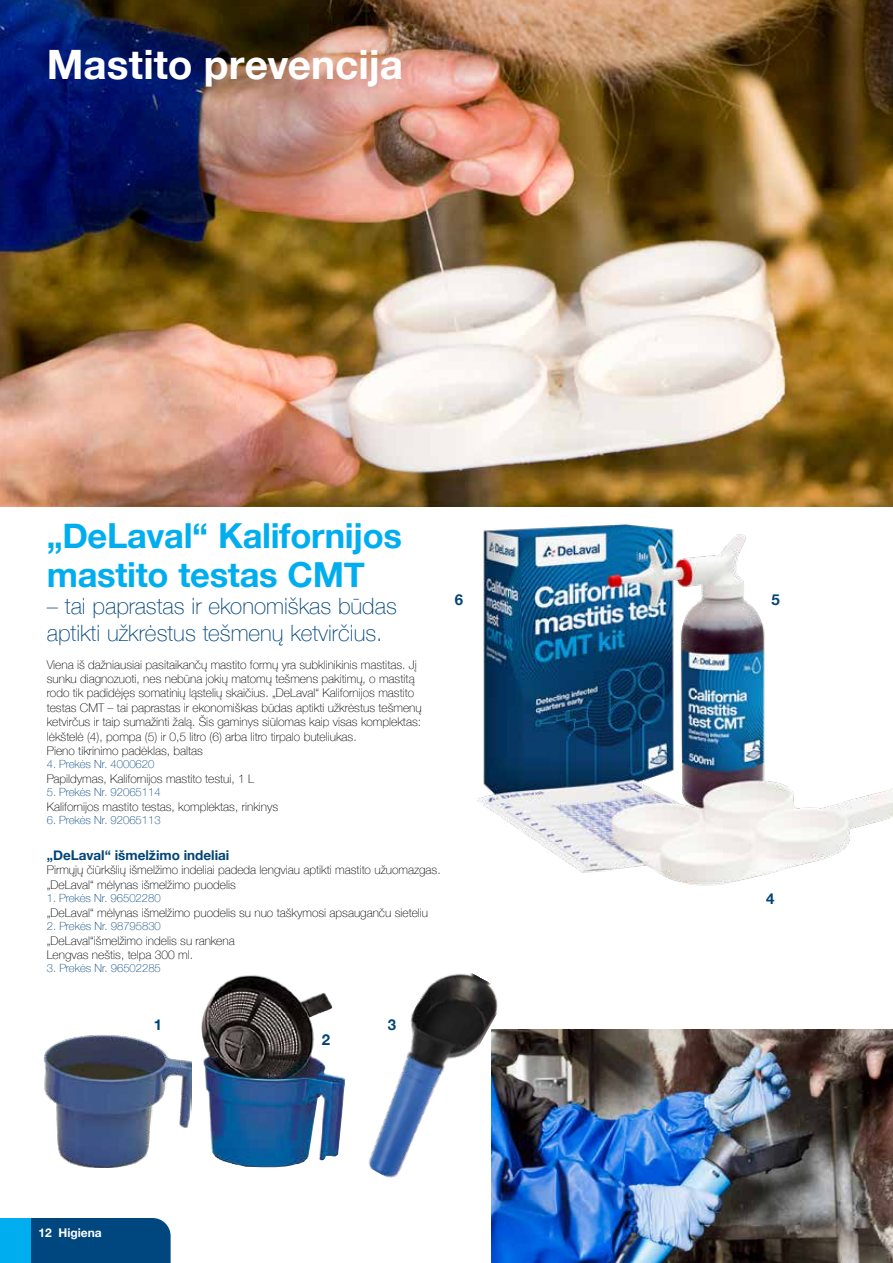
<style>
.page{position:relative;width:893px;height:1263px;background:#fff}
.page>*{position:absolute;margin:0;border:0;box-sizing:border-box;transform-origin:0 0}
.t1{font:700 40.5px "Helvetica Neue";color:#fff}
.t2{font:700 34.5px/39px "Helvetica Neue";letter-spacing:-.01em;color:#00aeef}
.t3{font:700 30px "Helvetica Neue";letter-spacing:.005em;color:#fff}
.t4{font:100 22.5px/27px "Helvetica Neue";color:#00467f}
.t5{font:700 15px "Helvetica Neue";color:#047}
.t6{font:700 13.5px "Helvetica Neue";color:#047}
.t7{font:100 12px/14.4px "Helvetica Neue";color:#000}
.t8{font:700 12px "Helvetica Neue";color:#fff}
.t9{font:100 11.25px "Helvetica Neue";color:#00467f}
</style>
<div class="page">
<div style="left:30px;top:1218px;width:141px;height:45px;background:#00467f"></div>
<div style="left:0;top:1218px;width:30px;height:45px;background:#00aeef"></div>
<img style="left:491px;top:1029px;width:402px;height:234px">
<img style="left:0;top:0;width:893px;height:506px">
<img style="left:455px;top:499px;width:438px;height:387px">
<img style="left:201px;top:975px;width:136px;height:192px">
<img style="left:43px;top:1035px;width:149px;height:132px">
<img style="left:337px;top:973px;width:171px;height:212px">
<h1 class="t1" style="left:47px;top:33px;width:358px">Mastito prevencija</h1>
<h3 class="t3" style="left:47px;top:42px;width:342px">Hygiene test equipment</h3>
<h2 class="t2" style="left:47px;top:517px;width:357px">„DeLaval“ Kalifornijos mastito testas CMT</h2>
<h3 class="t4" style="left:47px;top:592px;width:352px">– tai paprastas ir ekonomiškas būdas aptikti užkrėstus tešmenų ketvirčius.</h3>
<p class="t7" style="left:47px;top:656px;width:376px">Viena iš dažniausiai pasitaikančų mastito formų yra subklinikinis mastitas. Jį sunku diagnozuoti, nes nebūna jokių matomų tešmens pakitimų, o mastitą rodo tik padidėjęs somatinių ląstelių skaičius. „DeLaval“ Kalifornijos mastito testas CMT – tai paprastas ir ekonomiškas būdas aptikti užkrėstus tešmenų ketvirčus ir taip sumažinti žalą. Šis gaminys siūlomas kaip visas komplektas: lėkštelė (4), pompa (5) ir 0,5 litro (6) arba litro tirpalo buteliukas.<br>Pieno tikrinimo padėklas, baltas</p>
<p class="t9" style="left:47px;top:756px;width:109px">4. Prekės Nr. 4000620</p>
<p class="t7" style="left:47px;top:771px;width:209px">Papildymas, Kalifornijos mastito testui, 1 L</p>
<p class="t9" style="left:47px;top:784px;width:115px">5. Prekės Nr. 92065114</p>
<p class="t7" style="left:47px;top:799px;width:233px">Kalifornijos mastito testas, komplektas, rinkinys</p>
<p class="t9" style="left:47px;top:812px;width:115px">6. Prekės Nr. 92065113</p>
<p class="t6" style="left:47px;top:844px;width:184px">„DeLaval“ išmelžimo indeliai</p>
<p class="t7" style="left:47px;top:862px;width:395px">Pirmųjų čiūrkšlių išmelžimo indeliai padeda lengviau aptikti mastito užuomazgas. „DeLaval“ mėlynas išmelžimo puodelis</p>
<p class="t9" style="left:47px;top:890px;width:115px">1. Prekės Nr. 96502280</p>
<p class="t7" style="left:47px;top:905px;width:383px">„DeLaval“ mėlynas išmelžimo puodelis su nuo taškymosi apsauganču sieteliu</p>
<p class="t9" style="left:47px;top:917px;width:116px">2. Prekės Nr. 98795830</p>
<p class="t7" style="left:47px;top:932px;width:189px">„DeLaval“išmelžimo indelis su rankena<br>Lengvas neštis, telpa 300 ml.</p>
<p class="t9" style="left:47px;top:960px;width:116px">3. Prekės Nr. 96502285</p>
<p class="t5" style="left:455px;top:587px;width:10px">6</p>
<p class="t5" style="left:154px;top:1012px;width:10px">1</p>
<p class="t5" style="left:388px;top:1012px;width:10px">3</p>
<p class="t5" style="left:322px;top:1028px;width:10px">2</p>
<p class="t8" style="left:38px;top:1223px;width:65px">12 Higiena</p>
<p class="t5" style="left:771px;top:587px;width:10px">5</p>
<p class="t5" style="left:766px;top:886px;width:10px">4</p>
</div>
